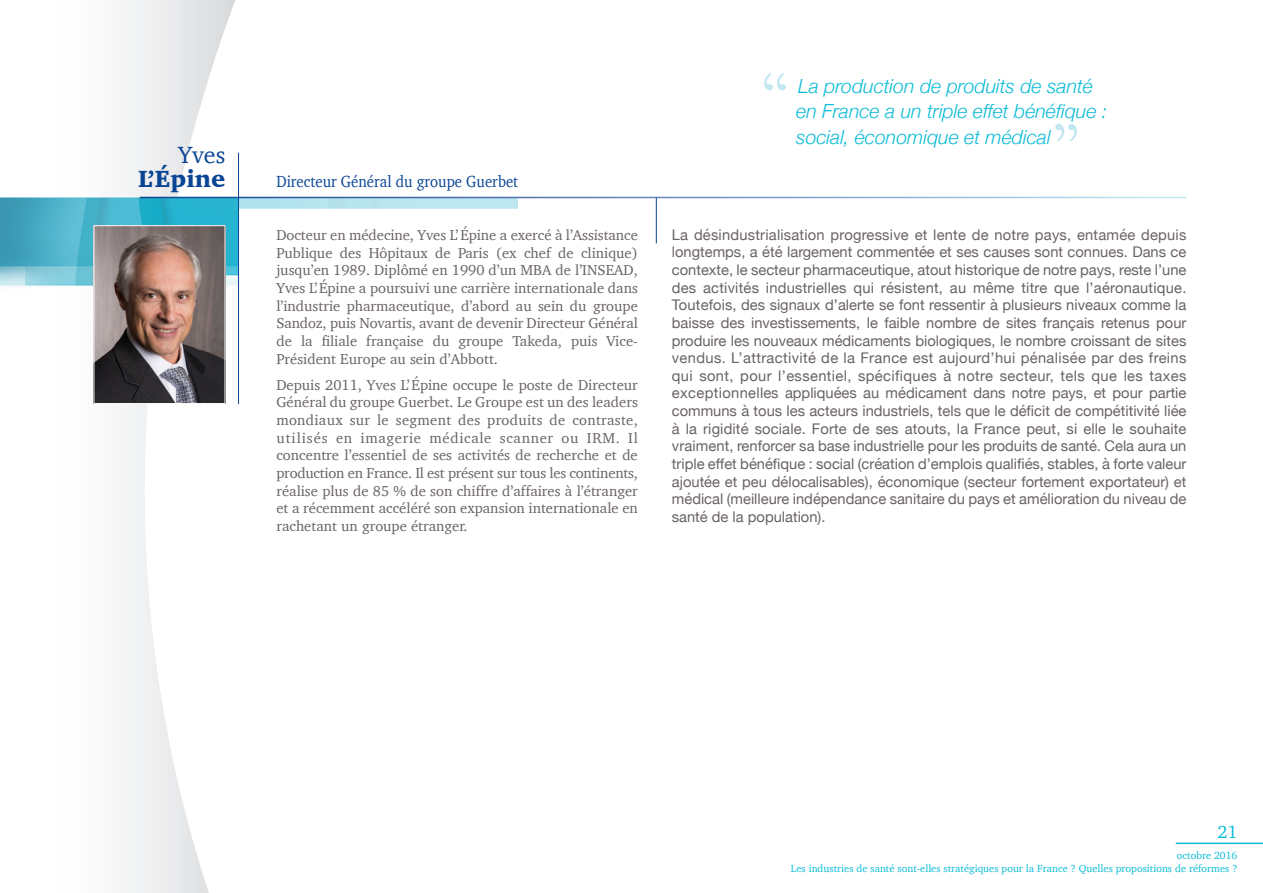
<style>
.page{position:relative;width:1263px;height:893px;background:#fff}
.page>*{position:absolute;margin:0;border:0;box-sizing:border-box;transform-origin:0 0}
.t1{font:500 76.5px "Berkeley";color:#c2e7f1}
.t2{font:900 24px "Charter";color:#094594}
.t3{font:24px "Charter";color:#094594}
.t4{font:italic 300 19.5px/25.5px "Helvetica Neue";color:#0dbcd7}
.t5{font:18px "Charter";color:#0dbcd7}
.t6{font:16.5px "Charter";color:#094594;scale:.9 1}
.t7{font:14.7px/17.7px "Helvetica Neue";color:#696362;text-align:justify}
.t8{font:14.7px/17.7px "Charter";color:#696362;text-align:justify}
.t9{font:10.5px/12.6px "Charter";color:#0dbcd7;text-align:right}
</style>
<div class="page">
<svg style="left:93px;top:0;width:147px;height:893px"></svg>
<hr style="left:1176px;top:843px;width:87px;height:1px;background:#0dbcd7">
<img style="left:0;top:197px;width:240px;height:92px">
<svg style="left:239px;top:198px;width:799px;height:19px"></svg>
<img style="left:96px;top:227px;width:127px;height:175px">
<div style="left:94px;top:225px;width:131px;height:179px;border:1px solid #fff"></div>
<hr style="left:140px;top:197px;width:1046px;height:1px;background:#fff">
<hr style="left:238px;top:153px;width:1px;height:251px;background:#094594">
<hr style="left:656px;top:197px;width:1px;height:46px;background:#094594">
<h2 class="t3" style="left:178px;top:134px;width:49px">Yves</h2>
<h2 class="t2" style="left:138px;top:164px;width:89px">L’Épine</h2>
<p class="t6" style="left:276px;top:167px;width:270px">Directeur Général du groupe Guerbet</p>
<p class="t8" style="left:276px;top:226px;width:363px">Docteur en médecine, Yves L’Épine a exercé à l’Assistance Publique des Hôpitaux de Paris (ex chef de clinique) jusqu’en 1989. Diplômé en 1990 d’un MBA de l’INSEAD, Yves L’Épine a poursuivi une carrière internationale dans l’industrie pharmaceutique, d’abord au sein du groupe Sandoz, puis Novartis, avant de devenir Directeur Général de la filiale française du groupe Takeda, puis Vice-Président Europe au sein d’Abbott.</p>
<p class="t8" style="left:276px;top:376px;width:363px">Depuis 2011, Yves L’Épine occupe le poste de Directeur Général du groupe Guerbet. Le Groupe est un des leaders mondiaux sur le segment des produits de contraste, utilisés en imagerie médicale scanner ou IRM. Il concentre l’essentiel de ses activités de recherche et de production en France. Il est présent sur tous les continents, réalise plus de 85 % de son chiffre d’affaires à l’étranger et a récemment accéléré son expansion internationale en rachetant un groupe étranger.</p>
<h1 class="t1" style="left:758px;top:58px;width:34px">“</h1>
<h3 class="t4" style="left:796px;top:72px;width:313px">La production de produits de santé en France a un triple effet bénéfique : social, économique et médical</h3>
<h1 class="t1" style="left:1050px;top:109px;width:34px">”</h1>
<p class="t7" style="left:672px;top:226px;width:516px">La désindustrialisation progressive et lente de notre pays, entamée depuis longtemps, a été largement commentée et ses causes sont connues. Dans ce contexte, le secteur pharmaceutique, atout historique de notre pays, reste l’une des activités industrielles qui résistent, au même titre que l’aéronautique.<br>Toutefois, des signaux d’alerte se font ressentir à plusieurs niveaux comme la baisse des investissements, le faible nombre de sites français retenus pour produire les nouveaux médicaments biologiques, le nombre croissant de sites vendus. L’attractivité de la France est aujourd’hui pénalisée par des freins qui sont, pour l’essentiel, spécifiques à notre secteur, tels que les taxes exceptionnelles appliquées au médicament dans notre pays, et pour partie communs à tous les acteurs industriels, tels que le déficit de compétitivité liée à la rigidité sociale. Forte de ses atouts, la France peut, si elle le souhaite vraiment, renforcer sa base industrielle pour les produits de santé. Cela aura un triple effet bénéfique : social (création d’emplois qualifiés, stables, à forte valeur ajoutée et peu délocalisables), économique (secteur fortement exportateur) et médical (meilleure indépendance sanitaire du pays et amélioration du niveau de santé de la population).</p>
<p class="t5" style="left:1217px;top:817px;width:22px">21</p>
<p class="t9" style="left:791px;top:849px;width:448px">octobre 2016<br>Les industries de santé sont-elles stratégiques pour la France ? Quelles propositions de réformes ?</p>
</div>
